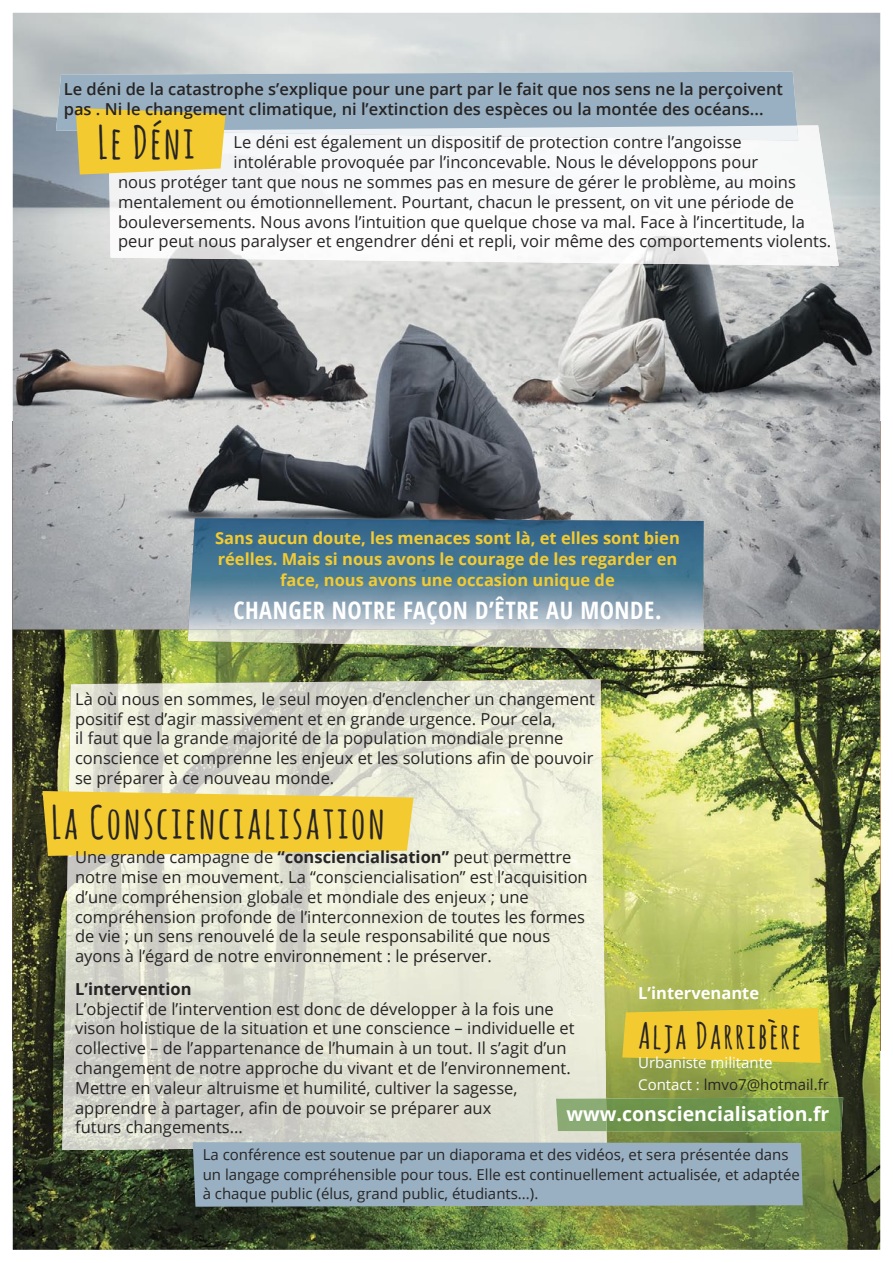
<style>
.page{position:relative;width:893px;height:1263px;background:#fff}
.page>*{position:absolute;margin:0;border:0;box-sizing:border-box;transform-origin:0 0}
.t1{font:700 45px "Amatic SC";letter-spacing:.05em;color:#272425}
.t2{font:700 36px "Amatic SC";letter-spacing:.05em;color:#272425}
.t3{font:700 condensed 24px "Open Sans";letter-spacing:.025em;color:#fff}
.t4{font:700 19.5px "Open Sans";color:#fff}
.t5{font:16.5px/19.8px "Open Sans";color:#272425}
.t6{font:600 16.5px/19.8px "Open Sans";color:#272425}
.t7{font:700 16.5px/21px "Open Sans";color:#f3cb31;text-align:center}
.t8{font:700 16.5px "Open Sans";color:#fff}
.t9{font:700 16.5px "Open Sans";color:#272425}
.t10{font:15px/19.5px "Open Sans";color:#272425}
.t11{font:15px/21.6px "Open Sans";color:#fff}
.s1{font-weight:700}
.s2{color:#272425}
</style>
<div class="page">
<img style="left:13px;top:13px;width:867px;height:1237px">
<img style="left:188px;top:518px;width:516px;height:133px">
<div style="left:56px;top:72px;width:742px;height:69px;background:#98b0c1"></div>
<img style="left:109px;top:125px;width:730px;height:141px">
<svg style="left:76px;top:108px;width:722px;height:67px"></svg>
<svg style="left:622px;top:1008px;width:199px;height:55px;background:#eac833"></svg>
<img style="left:62px;top:679px;width:545px;height:471px">
<svg style="left:43px;top:791px;width:371px;height:65px;background:#f0cc41"></svg>
<div style="left:193px;top:1142px;width:610px;height:65px;background:#98b0c1"></div>
<img style="left:556px;top:1097px;width:287px;height:35px">
<p class="t6" style="left:64px;top:79px;width:721px">Le déni de la catastrophe s’explique pour une part par le fait que nos sens ne la perçoivent pas . Ni le changement climatique, ni l’extinction des espèces ou la montée des océans...</p>
<h1 class="t1" style="left:98px;top:110px;width:99px">Le Déni</h1>
<p class="t5" style="left:234px;top:132px;width:510px">Le déni est également un dispositif de protection contre l’angoisse</p>
<p class="t5" style="left:234px;top:152px;width:526px">intolérable provoquée par l’inconcevable. Nous le développons pour</p>
<p class="t5" style="left:118px;top:172px;width:679px">nous protéger tant que nous ne sommes pas en mesure de gérer le problème, au moins</p>
<p class="t5" style="left:118px;top:191px;width:678px">mentalement ou émotionnellement. Pourtant, chacun le pressent, on vit une période de</p>
<p class="t5" style="left:118px;top:211px;width:688px">bouleversements. Nous avons l’intuition que quelque chose va mal. Face à l’incertitude, la</p>
<p class="t5" style="left:118px;top:231px;width:715px">peur peut nous paralyser et engendrer déni et repli, voir même des comportements violents.</p>
<p class="t7" style="left:215px;top:527px;width:466px">Sans aucun doute, les menaces sont là, et elles sont bien réelles. Mais si nous avons le courage de les regarder en face, nous avons une occasion unique de</p>
<h3 class="t3" style="left:233px;top:594px;width:430px">CHANGER NOTRE FAÇON D’ÊTRE AU MONDE.</h3>
<p class="t5" style="left:75px;top:688px;width:521px">Là où nous en sommes, le seul moyen d’enclencher un changement positif est d’agir massivement et en grande urgence. Pour cela,<br>il faut que la grande majorité de la population mondiale prenne conscience et comprenne les enjeux et les solutions afin de pouvoir se préparer à ce nouveau monde.</p>
<h1 class="t1" style="left:51px;top:790px;width:336px">La Consciencialisation</h1>
<p class="t5" style="left:75px;top:847px;width:514px">Une grande campagne de <span class="s1">“consciencialisation”</span> peut permettre notre mise en mouvement. La “consciencialisation” est l’acquisition d’une compréhension globale et mondiale des enjeux ; une compréhension profonde de l’interconnexion de toutes les formes de vie ; un sens renouvelé de la seule responsabilité que nous ayons à l’égard de notre environnement : le préserver.</p>
<p class="t9" style="left:75px;top:977px;width:118px">L’intervention</p>
<p class="t5" style="left:75px;top:998px;width:501px">L’objectif de l’intervention est donc de développer à la fois une vison holistique de la situation et une conscience – individuelle et collective – de l’appartenance de l’humain à un tout. Il s’agit d’un changement de notre approche du vivant et de l’environnement.<br>Mettre en valeur altruisme et humilité, cultiver la sagesse, apprendre à partager, afin de pouvoir se préparer aux<br>futurs changements...</p>
<p class="t8" style="left:638px;top:981px;width:122px">L’intervenante</p>
<h2 class="t2" style="left:638px;top:1010px;width:164px">Alja Darribère</h2>
<p class="t11" style="left:638px;top:1051px;width:192px">Urbaniste militante<br>Contact : <span class="s2">lmvo7@hotmail.fr</span></p>
<p class="t4" style="left:567px;top:1100px;width:264px">www.consciencialisation.fr</p>
<p class="t10" style="left:203px;top:1144px;width:599px">La conférence est soutenue par un diaporama et des vidéos, et sera présentée dans un langage compréhensible pour tous. Elle est continuellement actualisée, et adaptée à chaque public (élus, grand public, étudiants...).</p>
</div>
